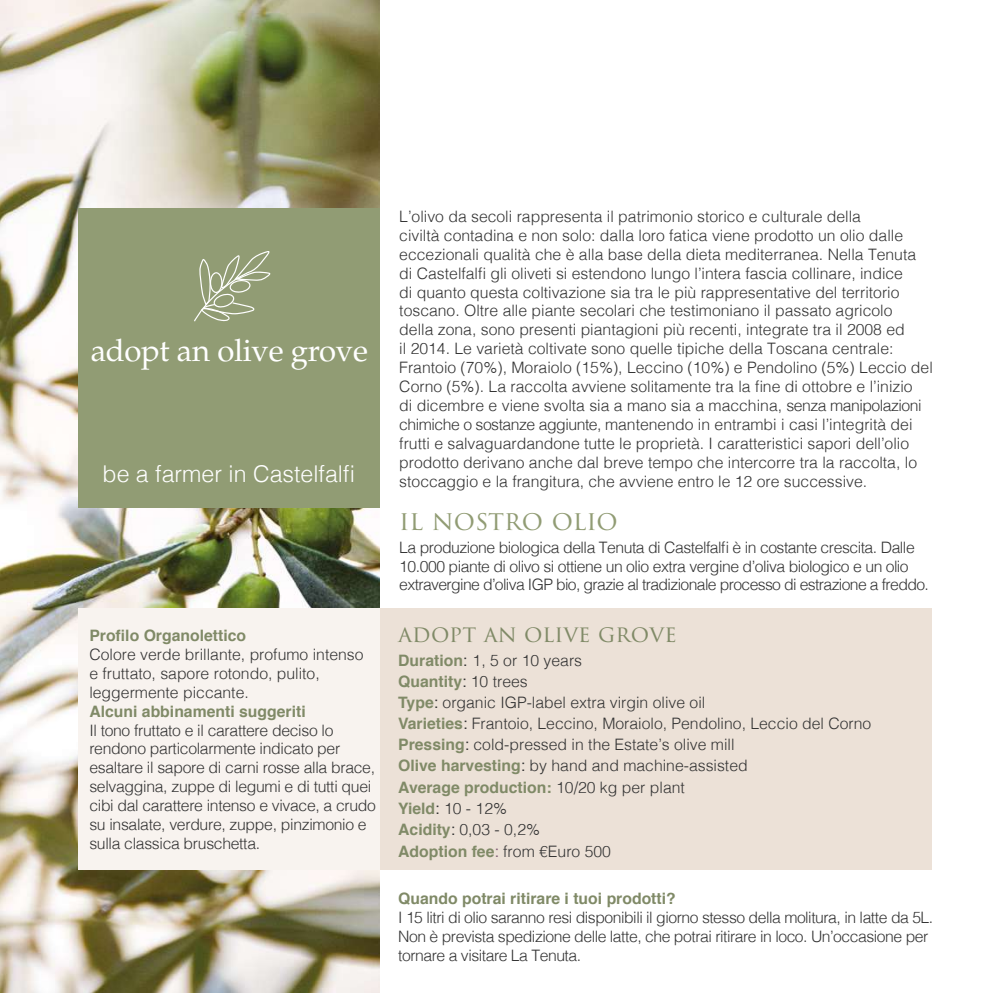
<style>
.page{position:relative;width:993px;height:993px;background:#fff}
.page>*{position:absolute;margin:0;border:0;box-sizing:border-box;transform-origin:0 0}
.t1{font:31.15px "Palatino";letter-spacing:-.01em;color:#fff}
.t2{font:26.25px "Trajan Pro 3";letter-spacing:-.005em;color:#919c74}
.t3{font:300 23.1px "Helvetica";color:#fff}
.t4{font:22.75px "Trajan Pro 3";color:#808a67}
.t5{font:300 15.75px/18.9px "Helvetica";color:#333}
.t6{font:300 15.75px/18.9px "Helvetica";letter-spacing:-.03em;color:#333}
.t7{font:300 15.75px/18.9px "Helvetica";letter-spacing:-.02em;color:#333}
.t8{font:700 15.75px "Helvetica";color:#808a67}
.s1{font-weight:700;color:#808a67}
.s2{font-weight:400}
.s3{font-weight:400;color:#815d75}
</style>
<div class="page">
<img style="left:0;top:0;width:379px;height:992px">
<div style="left:380px;top:608px;width:551px;height:261px;background:#ece1d7"></div>
<div style="left:78px;top:608px;width:302px;height:261px;background:#f8f3ef"></div>
<div style="left:78px;top:208px;width:302px;height:299px;background:#919c74"></div>
<svg style="left:194px;top:251px;width:76px;height:70px"></svg>
<h1 class="t1" style="left:91px;top:332px;width:279px">adopt an olive grove</h1>
<h3 class="t3" style="left:102px;top:454px;width:253px">be a farmer in Castelfalfi</h3>
<p class="t8" style="left:89px;top:622px;width:158px">Profilo Organolettico</p>
<p class="t5" style="left:89px;top:643px;width:275px">Colore verde brillante, profumo intenso e fruttato, sapore rotondo, pulito, leggermente piccante.</p>
<p class="t8" style="left:89px;top:698px;width:218px">Alcuni abbinamenti suggeriti</p>
<p class="t7" style="left:89px;top:719px;width:288px">Il tono fruttato e il carattere deciso lo rendono particolarmente indicato per esaltare il sapore di carni rosse alla brace, selvaggina, zuppe di legumi e di tutti quei cibi dal carattere intenso e vivace, a crudo su insalate, verdure, zuppe, pinzimonio e sulla classica bruschetta.</p>
<p class="t5" style="left:399px;top:206px;width:535px">L’olivo da secoli rappresenta il patrimonio storico e culturale della<br>civiltà contadina e non solo: dalla loro fatica viene prodotto un olio dalle eccezionali qualità che è alla base della dieta mediterranea. Nella Tenuta di Castelfalfi gli oliveti si estendono lungo l’intera fascia collinare, indice<br>di quanto questa coltivazione sia tra le più rappresentative del territorio toscano. Oltre alle piante secolari che testimoniano il passato agricolo<br>della zona, sono presenti piantagioni più recenti, integrate tra il 2008 ed<br>il 2014. Le varietà coltivate sono quelle tipiche della Toscana centrale:<br>Frantoio (70%), Moraiolo (15%), Leccino (10%) e Pendolino (5%) Leccio del Corno (5%). La raccolta avviene solitamente tra la fine di ottobre e l’inizio<br>di dicembre e viene svolta sia a mano sia a macchina, senza manipolazioni chimiche o sostanze aggiunte, mantenendo in entrambi i casi l’integrità dei frutti e salvaguardandone tutte le proprietà. I caratteristici sapori dell’olio prodotto derivano anche dal breve tempo che intercorre tra la raccolta, lo stoccaggio e la frangitura, che avviene entro le 12 ore successive.</p>
<h2 class="t2" style="left:399px;top:502px;width:220px">IL NOSTRO OLIO</h2>
<p class="t6" style="left:399px;top:536px;width:531px">La produzione biologica della Tenuta di Castelfalfi è in costante crescita. Dalle<br>10.000 piante di olivo si ottiene un olio extra vergine d’oliva biologico e un olio extravergine d’oliva IGP bio, grazie al tradizionale processo di estrazione a freddo.</p>
<h3 class="t4" style="left:398px;top:618px;width:280px">ADOPT AN OLIVE GROVE</h3>
<p class="t5" style="left:398px;top:649px;width:474px;line-height:21px"><span class="s1">Duration</span><span class="s2">:</span> 1, 5 or 10 years<br><span class="s1">Quantity</span><span class="s2">:</span> 10 trees<br><span class="s1">Type</span><span class="s2">:</span> organic IGP-label extra virgin olive oil<br><span class="s1">Varieties</span><span class="s2">:</span> Frantoio, Leccino, Moraiolo, Pendolino, Leccio del Corno <span class="s1">Pressing</span><span class="s2">:</span> cold-pressed in the Estate’s olive mill<br><span class="s1">Olive harvesting</span><span class="s2">:</span> by hand and machine-assisted<br><span class="s1">Average production:</span> 10/20 kg per plant<br><span class="s1">Yield</span><span class="s2">:</span> 10 - 12%<br><span class="s1">Acidity</span><span class="s2">:</span> 0,03 - 0,2%</p>
<p class="t5" style="left:398px;top:840px;width:214px"><span class="s1">Adoption fee</span><span class="s3">:</span> from €Euro 500</p>
<p class="t8" style="left:398px;top:885px;width:279px">Quando potrai ritirare i tuoi prodotti?</p>
<p class="t6" style="left:398px;top:906px;width:536px">I 15 litri di olio saranno resi disponibili il giorno stesso della molitura, in latte da 5L.<br>Non è prevista spedizione delle latte, che potrai ritirare in loco. Un’occasione per tornare a visitare La Tenuta.</p>
</div>
